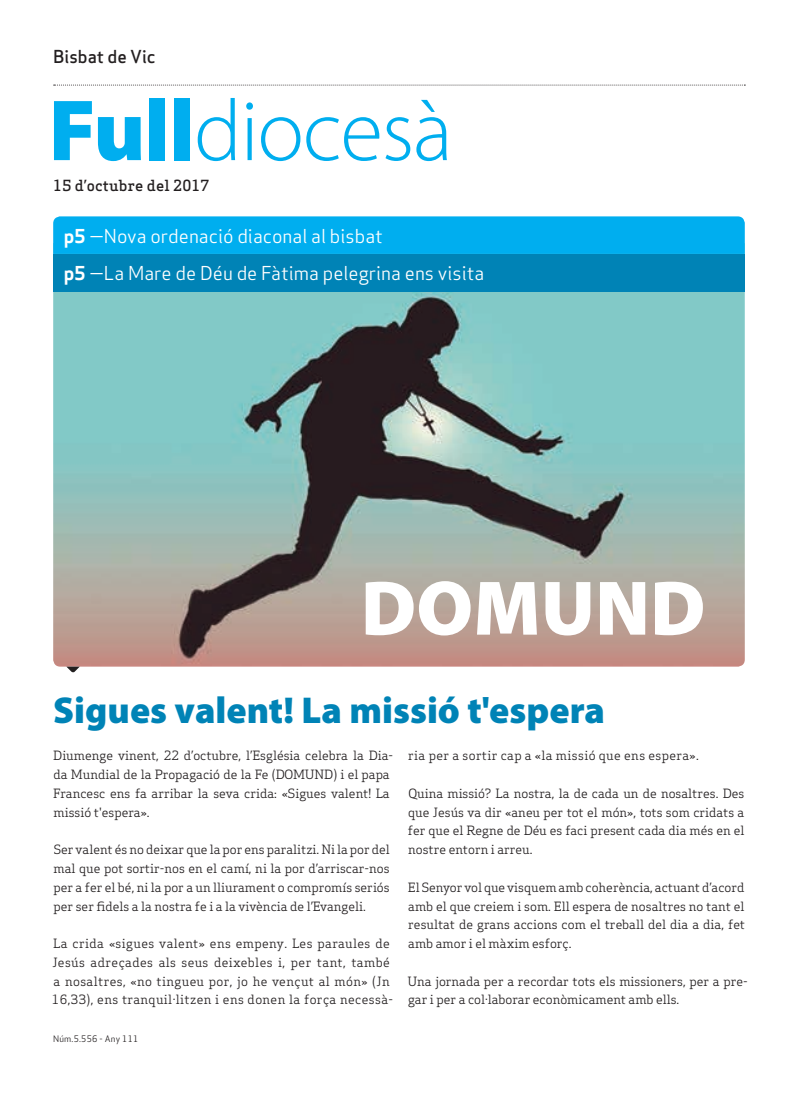
<style>
.page{position:relative;width:798px;height:1099px;background:#fff}
.page>*{position:absolute;margin:0;border:0;box-sizing:border-box;transform-origin:0 0}
.Titulars{font:300 87.5px "Myriad Pro";letter-spacing:-.015em;color:#00aeef}
.Titulars-2{font:900 78px "Myriad Pro";color:#fff}
.Titulars-3{font:900 37.5px "Myriad Pro";color:#0083b6}
.Destacat_Portada{font:18.75px "Apex Sans Book T";color:#fff}
.Capçalera{font:17.5px "Apex Sans Medium T";color:#231f20}
.Data{font:500 15px "Apex Serif";letter-spacing:.01em;color:#231f20}
.Text_General{font:12.5px/18.8px "Apex Serif";color:#231f20;text-align:justify}
.Text_General-2{font:12.5px/18.8px "Apex Serif";letter-spacing:.03em;color:#231f20}
.Data_Peu{font:8.75px "Apex Sans Book T";letter-spacing:.02em;color:#231f20}
.s1{font-weight:900}
.s2{font-family:"Apex Sans Bold T"}
</style>
<div class="page">
<svg style="left:54px;top:85px;width:691px;height:1px"></svg>
<img style="left:53px;top:291px;width:691px;height:375px">
<div style="left:53px;top:216px;width:691px;height:38px;background:#00aeef"></div>
<div style="left:53px;top:254px;width:691px;height:37px;background:#0083b6"></div>
<svg style="left:66px;top:666px;width:14px;height:7px"></svg>
<p class="Capçalera" style="left:53px;top:45px;width:104px">Bisbat de Vic</p>
<p class="Titulars" style="left:49px;top:78px;width:405px"><span class="s1">Full</span>diocesà</p>
<p class="Data" style="left:53px;top:176px;width:158px">15 d’octubre del 2017</p>
<p class="Destacat_Portada" style="left:64px;top:224px;width:320px"><span class="s2">p5</span> —Nova ordenació diaconal al bisbat</p>
<p class="Destacat_Portada" style="left:64px;top:261px;width:422px"><span class="s2">p5</span> —La Mare de Déu de Fàtima pelegrina ens visita</p>
<p class="Titulars-2" style="left:361px;top:556px;width:346px">DOMUND</p>
<p class="Titulars-3" style="left:53px;top:685px;width:553px">Sigues valent! La missió t'espera</p>
<p class="Text_General" style="left:53px;top:746px;width:341px;text-align:left">Diumenge vinent, 22 d’octubre, l’Església celebra la Dia&shy;da Mundial de la Propagació de la Fe (DOMUND) i el papa Francesc ens fa arribar la seva crida: «Sigues valent! La missió t'espera».</p>
<p class="Text_General" style="left:53px;top:840px;width:338px">Ser valent és no deixar que la por ens paralitzi. Ni la por del mal que pot sortir-nos en el camí, ni la por d’arriscar-nos per a fer el bé, ni la por a un lliurament o compromís seriós per ser fidels a la nostra fe i a la vivència de l’Evangeli.</p>
<p class="Text_General-2" style="left:52px;top:933px;width:342px">La crida «sigues valent» ens empeny. Les paraules de Jesús adreçades als seus deixebles i, per tant, també a nosaltres, «no tingueu por, jo he vençut al món» (Jn 16,33), ens tranquil·litzen i ens donen la força necessà-</p>
<p class="Data_Peu" style="left:53px;top:1032px;width:87px">Núm.5.556 - Any 111</p>
<p class="Text_General-2" style="left:408px;top:746px;width:292px">ria per a sortir cap a «la missió que ens espera».</p>
<p class="Text_General" style="left:408px;top:783px;width:338px">Quina missió? La nostra, la de cada un de nosaltres. Des que Jesús va dir «aneu per tot el món», tots som cridats a fer que el Regne de Déu es faci present cada dia més en el nostre entorn i arreu.</p>
<p class="Text_General" style="left:408px;top:877px;width:338px">El Senyor vol que visquem amb coherència, actuant d’acord amb el que creiem i som. Ell espera de nosaltres no tant el resultat de grans accions com el treball del dia a dia, fet amb amor i el màxim esforç.</p>
<p class="Text_General" style="left:408px;top:971px;width:341px">Una jornada per a recordar tots els missioners, per a pre&shy;gar i per a col·laborar econòmicament amb ells.</p>
</div>
